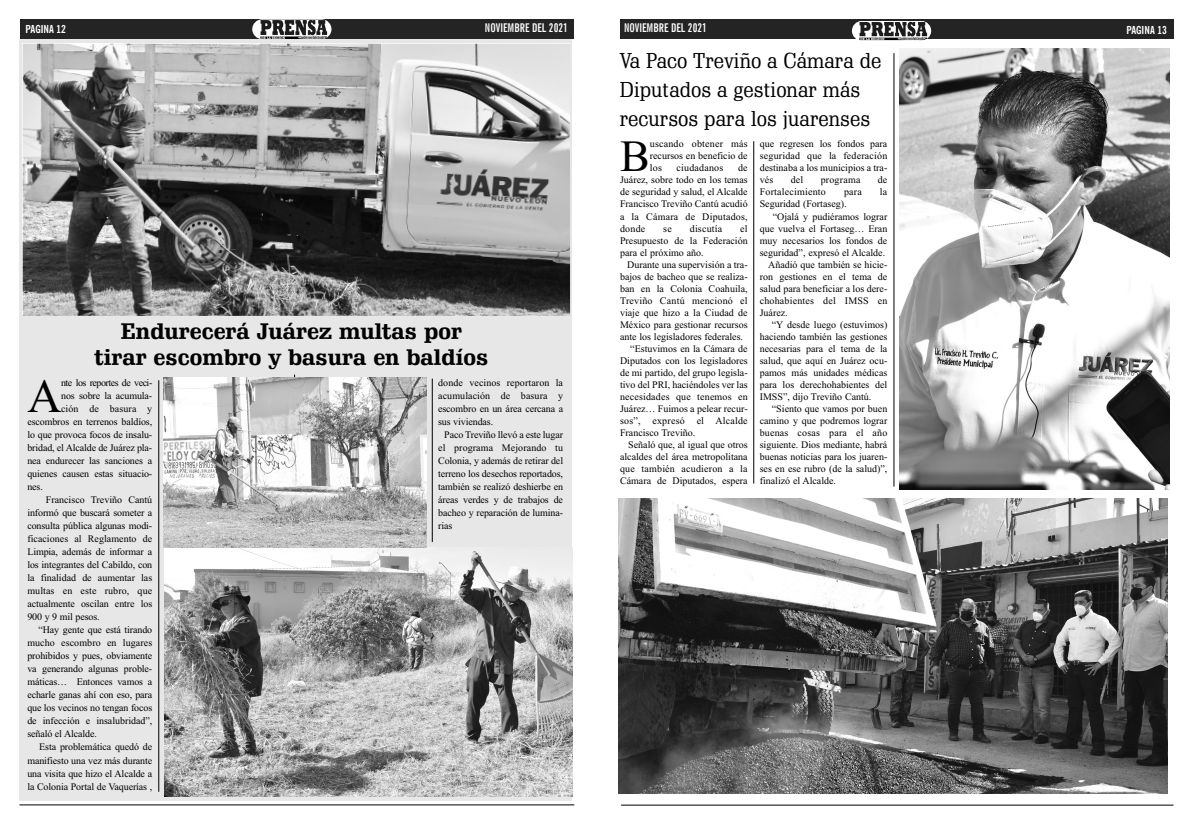
<style>
.page{position:relative;width:1197px;height:823px;background:#fff}
.page>*{position:absolute;margin:0;border:0;box-sizing:border-box;transform-origin:0 0}
.t1{font:47.5px "Times New Roman";color:#000}
.t2{font:44.6px "Times New Roman";color:#000}
.t3{font:700 22px/26px "Schadow BT";color:#000;text-align:center}
.t4{font:21px/29px "Schadow BT";color:#000}
.t5{font:700 extra-condensed 12px "News Gothic BT";color:#fff}
.t6{font:700 condensed 11px "News Gothic BT";color:#fff}
.t7{font:10px/12px "Times New Roman";color:#000;text-align:justify}
.t8{font:10px "Times New Roman";letter-spacing:.02em;color:#000}
.t9{font:10px "Times New Roman";letter-spacing:-.045em;color:#000}
</style>
<div class="page">
<div style="left:20px;top:19px;width:553px;height:20px;background:#242424"></div>
<hr style="left:19px;top:803px;width:555px;height:1px;background:#000">
<svg style="left:252px;top:19px;width:79px;height:20px"></svg>
<img style="left:259px;top:20px;width:68px;height:19px">
<div style="left:619px;top:19px;width:554px;height:20px;background:#242424"></div>
<svg style="left:851px;top:21px;width:80px;height:20px"></svg>
<img style="left:858px;top:22px;width:68px;height:19px">
<hr style="left:621px;top:804px;width:552px;height:1px;background:#000">
<div style="left:20px;top:39px;width:552px;height:761px;background:#e7e7e7"></div>
<hr style="left:158px;top:380px;width:1px;height:411px;background:#000">
<img style="left:23px;top:44px;width:547px;height:272px">
<img style="left:899px;top:49px;width:270px;height:440px">
<hr style="left:753px;top:141px;width:1px;height:342px;background:#000">
<hr style="left:893px;top:53px;width:1px;height:433px;background:#000">
<img style="left:164px;top:547px;width:409px;height:249px">
<hr style="left:294px;top:374px;width:1px;height:169px;background:#000">
<hr style="left:432px;top:378px;width:1px;height:163px;background:#000">
<img style="left:618px;top:498px;width:549px;height:294px">
<img style="left:163px;top:377px;width:263px;height:170px">
<p class="t5" style="left:485px;top:23px;width:84px">NOVIEMBRE DEL 2021</p>
<p class="t5" style="left:624px;top:23px;width:84px">NOVIEMBRE DEL 2021</p>
<p class="t6" style="left:25px;top:25px;width:42px">PAGINA 12</p>
<p class="t6" style="left:1126px;top:26px;width:42px">PAGINA 13</p>
<h3 class="t3" style="left:94px;top:318px;width:395px">Endurecerá Juárez multas por tirar escombro y basura en baldíos</h3>
<h1 class="t1" style="left:27px;top:379px;width:36px">A</h1>
<p class="t9" style="left:61px;top:379px;width:93px">nte los reportes de veci-</p>
<p class="t7" style="left:61px;top:390px;width:93px">nos sobre la acumula-</p>
<p class="t7" style="left:61px;top:403px;width:93px">ción de basura y</p>
<p class="t7" style="left:27px;top:416px;width:126px">escombros en terrenos baldíos,</p>
<p class="t7" style="left:27px;top:429px;width:126px">lo que provoca focos de insalu-</p>
<p class="t7" style="left:27px;top:442px;width:126px">bridad, el Alcalde de Juárez pla-</p>
<p class="t7" style="left:27px;top:455px;width:126px">nea endurecer las sanciones a</p>
<p class="t7" style="left:27px;top:468px;width:126px">quienes causen estas situacio-</p>
<p class="t7" style="left:27px;top:481px;width:17px">nes.</p>
<p class="t7" style="left:46px;top:494px;width:108px">Francisco Treviño Cantú</p>
<p class="t7" style="left:27px;top:507px;width:126px">informó que buscará someter a</p>
<p class="t7" style="left:27px;top:520px;width:126px">consulta pública algunas modi-</p>
<p class="t7" style="left:27px;top:533px;width:126px">ficaciones al Reglamento de</p>
<p class="t7" style="left:27px;top:546px;width:126px">Limpia, además de informar a</p>
<p class="t7" style="left:27px;top:559px;width:126px">los integrantes del Cabildo, con</p>
<p class="t7" style="left:27px;top:572px;width:126px">la finalidad de aumentar las</p>
<p class="t7" style="left:27px;top:585px;width:126px">multas en este rubro, que</p>
<p class="t7" style="left:27px;top:598px;width:126px">actualmente oscilan entre los</p>
<p class="t7" style="left:27px;top:611px;width:74px">900 y 9 mil pesos.</p>
<p class="t7" style="left:38px;top:624px;width:115px">“Hay gente que está tirando</p>
<p class="t7" style="left:27px;top:637px;width:126px">mucho escombro en lugares</p>
<p class="t7" style="left:27px;top:650px;width:126px">prohibidos y pues, obviamente</p>
<p class="t7" style="left:27px;top:663px;width:126px">va generando algunas proble-</p>
<p class="t7" style="left:27px;top:676px;width:126px">máticas… Entonces vamos a</p>
<p class="t7" style="left:27px;top:689px;width:126px">echarle ganas ahí con eso, para</p>
<p class="t7" style="left:27px;top:702px;width:126px">que los vecinos no tengan focos</p>
<p class="t7" style="left:27px;top:715px;width:126px">de infección e insalubridad”,</p>
<p class="t7" style="left:27px;top:728px;width:71px">señaló el Alcalde.</p>
<p class="t7" style="left:39px;top:741px;width:114px">Esta problemática quedó de</p>
<p class="t7" style="left:27px;top:754px;width:126px">manifiesto una vez más durante</p>
<p class="t7" style="left:27px;top:767px;width:126px">una visita que hizo el Alcalde a</p>
<p class="t7" style="left:27px;top:780px;width:126px">la Colonia Portal de Vaquerías ,</p>
<p class="t7" style="left:438px;top:377px;width:126px;line-height:13px">donde vecinos reportaron la acumulación de basura y escombro en un área cercana a sus viviendas.</p>
<p class="t7" style="left:438px;top:429px;width:126px;line-height:13px;text-indent:6px">Paco Treviño llevó a este lugar el programa Mejorando tu Colonia, y además de retirar del terreno los desechos reportados, también se realizó deshierbe en áreas verdes y de trabajos de bacheo y reparación de lumina&shy;rias</p>
<h3 class="t4" style="left:619px;top:48px;width:263px">Va Paco Treviño a Cámara de<br>Diputados a gestionar más recursos para los juarenses</h3>
<h2 class="t2" style="left:620px;top:140px;width:31px">B</h2>
<p class="t7" style="left:649px;top:139px;width:99px">uscando obtener más recursos en beneficio de los</p>
<p class="t7" style="left:620px;top:163px;width:129px;text-indent:118px">de Juárez, sobre todo en los temas de seguridad y salud, el Alcalde Francisco Treviño Cantú acudió a la Cámara de Diputados, donde</p>
<p class="t8" style="left:676px;top:164px;width:48px">ciudadanos</p>
<p class="t7" style="left:620px;top:223px;width:129px;text-indent:120px">el Presupuesto de la Federación para el próximo año.</p>
<p class="t7" style="left:627px;top:259px;width:122px">Durante una supervisión a tra-</p>
<p class="t7" style="left:620px;top:271px;width:129px">bajos de bacheo que se realiza-</p>
<p class="t7" style="left:620px;top:283px;width:129px">ban en la Colonia Coahuila,</p>
<p class="t8" style="left:620px;top:296px;width:129px">Treviño Cantú mencionó el</p>
<p class="t7" style="left:620px;top:307px;width:129px">viaje que hizo a la Ciudad de</p>
<p class="t7" style="left:620px;top:319px;width:129px">México para gestionar recursos</p>
<p class="t7" style="left:620px;top:331px;width:124px">ante los legisladores federales.</p>
<p class="t7" style="left:630px;top:343px;width:119px">“Estuvimos en la Cámara de</p>
<p class="t7" style="left:620px;top:355px;width:129px">Diputados con los legisladores</p>
<p class="t7" style="left:620px;top:367px;width:129px">de mi partido, del grupo legisla-</p>
<p class="t7" style="left:620px;top:379px;width:129px">tivo del PRI, haciéndoles ver las</p>
<p class="t8" style="left:620px;top:392px;width:129px">necesidades que tenemos en</p>
<p class="t7" style="left:620px;top:403px;width:129px">Juárez… Fuimos a pelear recur-</p>
<p class="t8" style="left:620px;top:416px;width:129px">sos”, expresó el Alcalde</p>
<p class="t7" style="left:620px;top:427px;width:77px">Francisco Treviño.</p>
<p class="t7" style="left:628px;top:439px;width:121px">Señaló que, al igual que otros</p>
<p class="t7" style="left:620px;top:451px;width:129px">alcaldes del área metropolitana</p>
<p class="t8" style="left:620px;top:464px;width:129px">que también acudieron a la</p>
<p class="t7" style="left:620px;top:475px;width:129px">Cámara de Diputados, espera</p>
<p class="t7" style="left:663px;top:223px;width:10px">se</p>
<p class="t8" style="left:689px;top:224px;width:34px">discutía</p>
<p class="t7" style="left:759px;top:139px;width:129px">que regresen los fondos para seguridad que la federación destinaba a los municipios a tra&shy;vés</p>
<p class="t7" style="left:790px;top:175px;width:14px">del</p>
<p class="t8" style="left:820px;top:176px;width:41px">programa</p>
<p class="t7" style="left:877px;top:175px;width:11px">de</p>
<p class="t8" style="left:759px;top:188px;width:68px">Fortalecimiento</p>
<p class="t7" style="left:843px;top:187px;width:19px">para</p>
<p class="t7" style="left:879px;top:187px;width:9px">la</p>
<p class="t7" style="left:759px;top:199px;width:88px">Seguridad (Fortaseg).</p>
<p class="t7" style="left:772px;top:211px;width:116px">“Ojalá y pudiéramos lograr</p>
<p class="t7" style="left:759px;top:223px;width:129px">que vuelva el Fortaseg… Eran</p>
<p class="t7" style="left:759px;top:235px;width:129px">muy necesarios los fondos de</p>
<p class="t7" style="left:759px;top:247px;width:127px">seguridad”, expresó el Alcalde.</p>
<p class="t7" style="left:768px;top:259px;width:121px">Añadió que también se hicie-</p>
<p class="t7" style="left:759px;top:271px;width:129px">ron gestiones en el tema de</p>
<p class="t7" style="left:759px;top:283px;width:129px">salud para beneficiar a los dere-</p>
<p class="t8" style="left:759px;top:296px;width:129px">chohabientes del IMSS en</p>
<p class="t7" style="left:759px;top:307px;width:30px">Juárez.</p>
<p class="t7" style="left:771px;top:319px;width:117px">“Y desde luego (estuvimos)</p>
<p class="t7" style="left:759px;top:331px;width:129px">haciendo también las gestiones</p>
<p class="t7" style="left:759px;top:343px;width:129px">necesarias para el tema de la</p>
<p class="t7" style="left:759px;top:355px;width:129px">salud, que aquí en Juárez ocu-</p>
<p class="t7" style="left:759px;top:367px;width:129px">pamos más unidades médicas</p>
<p class="t7" style="left:759px;top:379px;width:129px">para los derechohabientes del</p>
<p class="t7" style="left:759px;top:391px;width:113px">IMSS”, dijo Treviño Cantú.</p>
<p class="t7" style="left:771px;top:403px;width:117px">“Siento que vamos por buen</p>
<p class="t7" style="left:759px;top:415px;width:129px">camino y que podremos lograr</p>
<p class="t8" style="left:759px;top:428px;width:129px">buenas cosas para el año</p>
<p class="t7" style="left:759px;top:439px;width:129px">siguiente. Dios mediante, habrá</p>
<p class="t7" style="left:759px;top:451px;width:129px">buenas noticias para los juaren-</p>
<p class="t7" style="left:759px;top:463px;width:129px">ses en ese rubro (de la salud)”,</p>
<p class="t7" style="left:759px;top:475px;width:78px">finalizó el Alcalde.</p>
</div>
